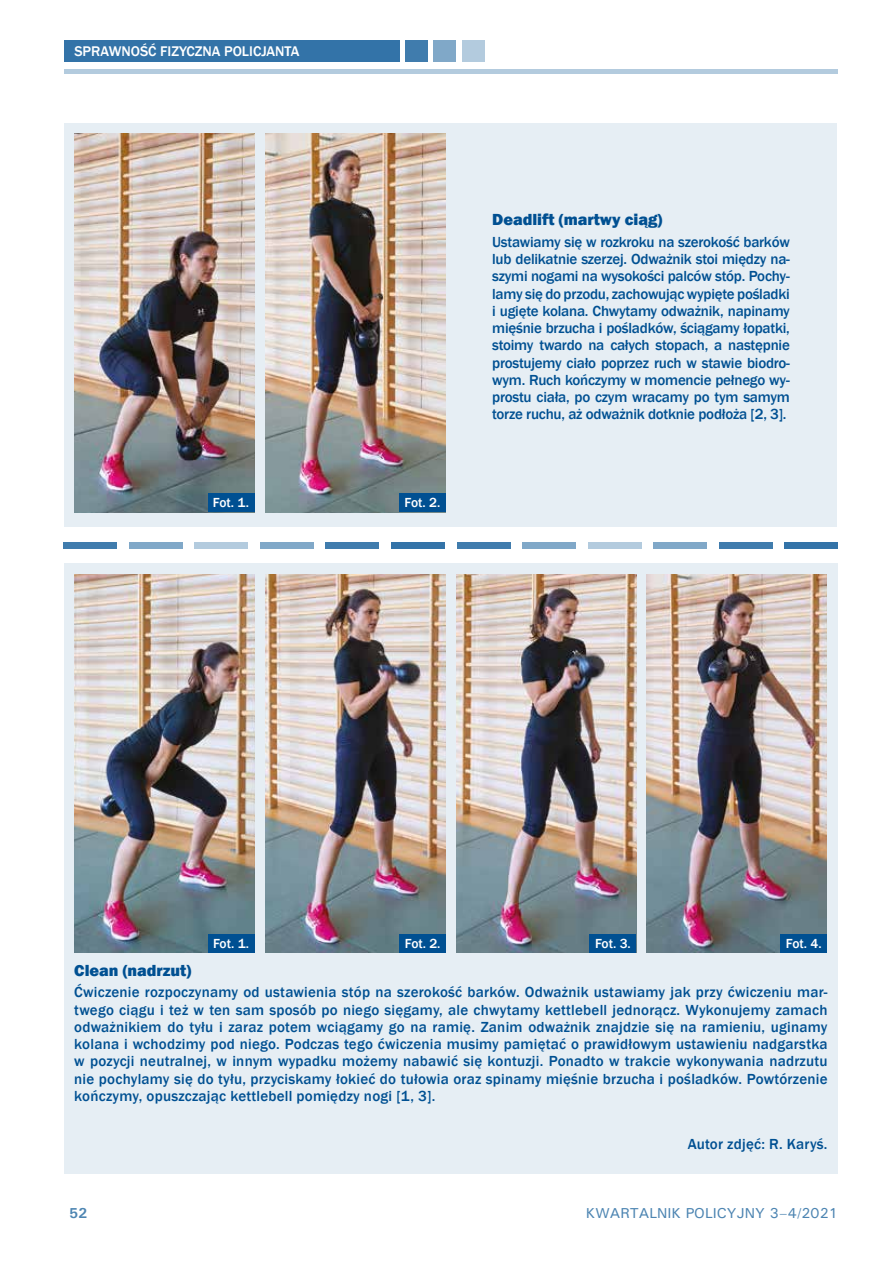
<style>
.page{position:relative;width:893px;height:1263px;background:#fff}
.page>*{position:absolute;margin:0;border:0;box-sizing:border-box;transform-origin:0 0}
.t1{font:800 16.5px "Franklin Gothic";color:#005092}
.t2{font:500 15px/17.2px "Franklin Gothic";letter-spacing:.01em;color:#005092;text-align:justify}
.t3{font:500 14.4px "Univers";color:#4d85b2}
.t4{font:500 14.4px "Franklin Gothic";color:#fff}
.t5{font:700 14.4px "Univers";color:#4d85b2}
.t6{font:500 13.5px "Franklin Gothic";letter-spacing:-.015em;color:#fff}
</style>
<div class="page">
<hr style="left:64px;top:70px;width:774px;height:4px;background:#b3cbde">
<div style="left:64px;top:41px;width:336px;height:21px;background:#3373a8"></div>
<div style="left:405px;top:41px;width:23px;height:21px;background:#407cad"></div>
<div style="left:433px;top:41px;width:23px;height:21px;background:#80a8c8"></div>
<div style="left:462px;top:41px;width:23px;height:21px;background:#b3cbde"></div>
<div style="left:64px;top:123px;width:772px;height:404px;background:#e6eef4"></div>
<div style="left:64px;top:563px;width:774px;height:611px;background:#e6eef4"></div>
<img style="left:266px;top:134px;width:180px;height:378px">
<img style="left:74px;top:134px;width:180px;height:378px">
<img style="left:74px;top:574px;width:180px;height:379px">
<img style="left:266px;top:574px;width:180px;height:379px">
<img style="left:456px;top:574px;width:180px;height:379px">
<img style="left:647px;top:574px;width:180px;height:379px">
<div style="left:785px;top:542px;width:53px;height:7px;background:#3373a8"></div>
<div style="left:719px;top:542px;width:53px;height:7px;background:#407cad"></div>
<div style="left:653px;top:542px;width:54px;height:7px;background:#80a8c8"></div>
<div style="left:588px;top:542px;width:53px;height:7px;background:#b3cbde"></div>
<div style="left:391px;top:542px;width:53px;height:7px;background:#3373a8"></div>
<div style="left:457px;top:542px;width:53px;height:7px;background:#407cad"></div>
<div style="left:326px;top:542px;width:53px;height:7px;background:#407cad"></div>
<div style="left:522px;top:542px;width:54px;height:7px;background:#80a8c8"></div>
<div style="left:260px;top:542px;width:53px;height:7px;background:#80a8c8"></div>
<div style="left:195px;top:542px;width:53px;height:7px;background:#b3cbde"></div>
<div style="left:64px;top:542px;width:53px;height:7px;background:#407cad"></div>
<div style="left:129px;top:542px;width:53px;height:7px;background:#80a8c8"></div>
<div style="left:208px;top:934px;width:46px;height:19px;background:#005092"></div>
<div style="left:208px;top:493px;width:46px;height:19px;background:#005092"></div>
<div style="left:400px;top:934px;width:46px;height:19px;background:#005092"></div>
<div style="left:590px;top:934px;width:46px;height:19px;background:#005092"></div>
<div style="left:781px;top:934px;width:46px;height:19px;background:#005092"></div>
<div style="left:399px;top:493px;width:47px;height:19px;background:#005092"></div>
<p class="t4" style="left:74px;top:43px;width:226px">SPRAWNOŚĆ FIZYCZNA POLICJANTA</p>
<p class="t6" style="left:213px;top:495px;width:38px">Fot. 1.</p>
<p class="t6" style="left:405px;top:495px;width:37px">Fot. 2.</p>
<p class="t1" style="left:492px;top:209px;width:171px">Deadlift (martwy ciąg)</p>
<p class="t2" style="left:492px;top:233px;width:299px">Ustawiamy się w rozkroku na szerokość barków lub delikatnie szerzej. Odważnik stoi między na&shy;szymi nogami na wysokości palców stóp. Pochy&shy;lamy się do przodu, zachowując wypięte pośladki i ugięte kolana. Chwytamy odważnik, napinamy mięśnie brzucha i pośladków, ściągamy łopatki, stoimy twardo na całych stopach, a następnie prostujemy ciało poprzez ruch w stawie biodro&shy;wym. Ruch kończymy w momencie pełnego wy&shy;prostu ciała, po czym wracamy po tym samym torze ruchu, aż odważnik dotknie podłoża [2, 3].</p>
<p class="t6" style="left:213px;top:935px;width:38px">Fot. 1.</p>
<p class="t6" style="left:405px;top:935px;width:37px">Fot. 2.</p>
<p class="t6" style="left:595px;top:935px;width:37px">Fot. 3.</p>
<p class="t6" style="left:786px;top:935px;width:37px">Fot. 4.</p>
<p class="t1" style="left:74px;top:959px;width:118px">Clean (nadrzut)</p>
<p class="t2" style="left:74px;top:984px;width:755px">Ćwiczenie rozpoczynamy od ustawienia stóp na szerokość barków. Odważnik ustawiamy jak przy ćwiczeniu mar&shy;twego ciągu i też w ten sam sposób po niego sięgamy, ale chwytamy kettlebell jednorącz. Wykonujemy zamach odważnikiem do tyłu i zaraz potem wciągamy go na ramię. Zanim odważnik znajdzie się na ramieniu, uginamy kolana i wchodzimy pod niego. Podczas tego ćwiczenia musimy pamiętać o prawidłowym ustawieniu nadgarstka w pozycji neutralnej, w innym wypadku możemy nabawić się kontuzji. Ponadto w trakcie wykonywania nadrzutu nie pochylamy się do tyłu, przyciskamy łokieć do tułowia oraz spinamy mięśnie brzucha i pośladków. Powtórzenie kończymy, opuszczając kettlebell pomiędzy nogi [1, 3].</p>
<p class="t2" style="left:688px;top:1135px;width:141px">Autor zdjęć: R. Karyś.</p>
<p class="t5" style="left:69px;top:1204px;width:20px">52</p>
<p class="t3" style="left:586px;top:1204px;width:253px">KWARTALNIK POLICYJNY 3–4/2021</p>
</div>
